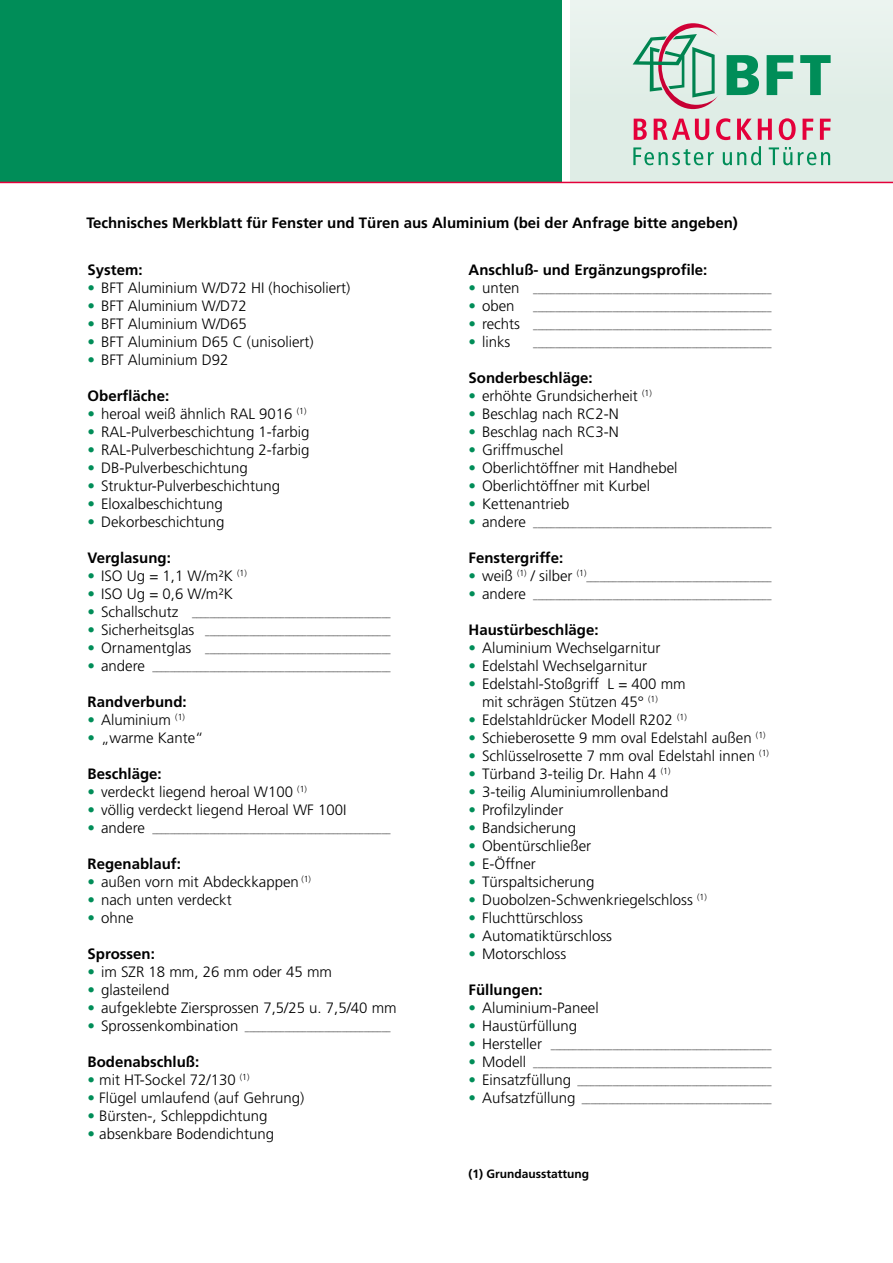
<style>
.page{position:relative;width:893px;height:1263px;background:#fff}
.page>*{position:absolute;margin:0;border:0;box-sizing:border-box;transform-origin:0 0}
.t1{font:300 15px/18px "Frutiger";color:#000}
.t2{font:700 15px "Frutiger";color:#000}
.t3{font:700 12px "Frutiger";color:#000}
.t4{font:300 9px "Frutiger";color:#000}
.s1{color:#008d58}
.s2{font-size:15px;color:#008d58}
.s3{font-size:15px}
</style>
<div class="page">
<div style="left:0;top:0;width:561px;height:182px;background:#008d58"></div>
<div style="left:570px;top:0;width:323px;height:182px;background:#dfede6"></div>
<div style="left:570px;top:0;width:323px;height:129px;background:#e6f1eb"></div>
<hr style="left:0;top:182px;width:893px;height:1px;background:#e4003a">
<svg style="left:658px;top:23px;width:70px;height:86px"></svg>
<div style="left:662px;top:28px;width:69px;height:77px;background:#e4efe9;border-radius:50%"></div>
<svg style="left:633px;top:34px;width:82px;height:64px"></svg>
<svg style="left:633px;top:146px;width:197px;height:19px"></svg>
<svg style="left:634px;top:118px;width:197px;height:22px"></svg>
<svg style="left:727px;top:55px;width:104px;height:40px"></svg>
<p class="t2" style="left:86px;top:214px;width:653px">Technisches Merkblatt für Fenster und Türen aus Aluminium (bei der Anfrage bitte angeben)</p>
<p class="t2" style="left:88px;top:261px;width:57px">System:</p>
<p class="t1" style="left:88px;top:279px;width:264px"><span class="s1">•</span> BFT Aluminium W/D72 HI (hochisoliert)</p>
<p class="t1" style="left:88px;top:297px;width:161px"><span class="s1">•</span> BFT Aluminium W/D72</p>
<p class="t1" style="left:88px;top:315px;width:161px"><span class="s1">•</span> BFT Aluminium W/D65</p>
<p class="t1" style="left:88px;top:333px;width:228px"><span class="s1">•</span> BFT Aluminium D65 C (unisoliert)</p>
<p class="t1" style="left:88px;top:351px;width:143px"><span class="s1">•</span> BFT Aluminium D92</p>
<p class="t2" style="left:88px;top:387px;width:83px">Oberfläche:</p>
<p class="t1" style="left:88px;top:405px;width:220px"><span class="s1">•</span> heroal weiß ähnlich RAL 9016 <sup>(1)</sup></p>
<p class="t1" style="left:88px;top:423px;width:223px"><span class="s1">•</span> RAL-Pulverbeschichtung 1-farbig</p>
<p class="t1" style="left:88px;top:441px;width:223px"><span class="s1">•</span> RAL-Pulverbeschichtung 2-farbig</p>
<p class="t1" style="left:88px;top:459px;width:162px"><span class="s1">•</span> DB-Pulverbeschichtung</p>
<p class="t1" style="left:88px;top:477px;width:194px"><span class="s1">•</span> Struktur-Pulverbeschichtung</p>
<p class="t1" style="left:88px;top:495px;width:137px"><span class="s1">•</span> Eloxalbeschichtung</p>
<p class="t1" style="left:88px;top:513px;width:138px"><span class="s1">•</span> Dekorbeschichtung</p>
<p class="t2" style="left:88px;top:549px;width:85px">Verglasung:</p>
<p class="t1" style="left:88px;top:567px;width:161px"><span class="s1">•</span> ISO Ug = 1,1 W/m²K <sup>(1)</sup></p>
<p class="t1" style="left:88px;top:585px;width:147px"><span class="s1">•</span> ISO Ug = 0,6 W/m²K</p>
<p class="t4" style="left:88px;top:609px;width:304px"><span class="s2">•</span> <span class="s3">Schallschutz</span> _____________________________________________</p>
<p class="t4" style="left:88px;top:627px;width:304px"><span class="s2">•</span> <span class="s3">Sicherheitsglas</span> __________________________________________</p>
<p class="t4" style="left:88px;top:645px;width:304px"><span class="s2">•</span> <span class="s3">Ornamentglas</span> __________________________________________</p>
<p class="t4" style="left:88px;top:663px;width:304px"><span class="s2">•</span> <span class="s3">andere</span> ______________________________________________________</p>
<p class="t2" style="left:88px;top:693px;width:101px">Randverbund:</p>
<p class="t1" style="left:88px;top:711px;width:99px"><span class="s1">•</span> Aluminium <sup>(1)</sup></p>
<p class="t1" style="left:88px;top:729px;width:118px"><span class="s1">•</span> „warme Kante“</p>
<p class="t2" style="left:88px;top:765px;width:76px">Beschläge:</p>
<p class="t1" style="left:88px;top:783px;width:221px"><span class="s1">•</span> verdeckt liegend heroal W100 <sup>(1)</sup></p>
<p class="t1" style="left:88px;top:801px;width:260px"><span class="s1">•</span> völlig verdeckt liegend Heroal WF 100I</p>
<p class="t4" style="left:88px;top:825px;width:304px"><span class="s2">•</span> <span class="s3">andere</span> ______________________________________________________</p>
<p class="t2" style="left:88px;top:855px;width:95px">Regenablauf:</p>
<p class="t1" style="left:88px;top:873px;width:225px"><span class="s1">•</span> außen vorn mit Abdeckkappen <sup>(1)</sup></p>
<p class="t1" style="left:88px;top:891px;width:146px"><span class="s1">•</span> nach unten verdeckt</p>
<p class="t1" style="left:88px;top:909px;width:48px"><span class="s1">•</span> ohne</p>
<p class="t2" style="left:88px;top:945px;width:69px">Sprossen:</p>
<p class="t1" style="left:88px;top:963px;width:246px"><span class="s1">•</span> im SZR 18 mm, 26 mm oder 45 mm</p>
<p class="t1" style="left:88px;top:981px;width:83px"><span class="s1">•</span> glasteilend</p>
<p class="t1" style="left:88px;top:999px;width:311px"><span class="s1">•</span> aufgeklebte Ziersprossen 7,5/25 u. 7,5/40 mm</p>
<p class="t4" style="left:88px;top:1023px;width:304px"><span class="s2">•</span> <span class="s3">Sprossenkombination</span> _________________________________</p>
<p class="t2" style="left:88px;top:1053px;width:113px">Bodenabschluß:</p>
<p class="t1" style="left:88px;top:1071px;width:163px"><span class="s1">•</span> mit HT-Sockel 72/130 <sup>(1)</sup></p>
<p class="t1" style="left:88px;top:1089px;width:218px"><span class="s1">•</span> Flügel umlaufend (auf Gehrung)</p>
<p class="t1" style="left:88px;top:1107px;width:182px"><span class="s1">•</span> Bürsten-, Schleppdichtung</p>
<p class="t1" style="left:88px;top:1125px;width:188px"><span class="s1">•</span> absenkbare Bodendichtung</p>
<p class="t2" style="left:468px;top:261px;width:240px">Anschluß- und Ergänzungsprofile:</p>
<p class="t4" style="left:468px;top:285px;width:305px"><span class="s2">•</span> <span class="s3">unten</span> ______________________________________________________</p>
<p class="t1" style="left:468px;top:297px;width:48px"><span class="s1">•</span> oben</p>
<p class="t4" style="left:533px;top:303px;width:240px">______________________________________________________</p>
<p class="t4" style="left:468px;top:321px;width:304px"><span class="s2">•</span> <span class="s3">rechts</span> ______________________________________________________</p>
<p class="t1" style="left:468px;top:333px;width:43px"><span class="s1">•</span> links</p>
<p class="t4" style="left:533px;top:339px;width:240px">______________________________________________________</p>
<p class="t2" style="left:468px;top:369px;width:126px">Sonderbeschläge:</p>
<p class="t1" style="left:468px;top:387px;width:185px"><span class="s1">•</span> erhöhte Grundsicherheit <sup>(1)</sup></p>
<p class="t1" style="left:468px;top:405px;width:152px"><span class="s1">•</span> Beschlag nach RC2-N</p>
<p class="t1" style="left:468px;top:423px;width:152px"><span class="s1">•</span> Beschlag nach RC3-N</p>
<p class="t1" style="left:468px;top:441px;width:96px"><span class="s1">•</span> Griffmuschel</p>
<p class="t1" style="left:468px;top:459px;width:211px"><span class="s1">•</span> Oberlichtöffner mit Handhebel</p>
<p class="t1" style="left:468px;top:477px;width:183px"><span class="s1">•</span> Oberlichtöffner mit Kurbel</p>
<p class="t1" style="left:468px;top:495px;width:102px"><span class="s1">•</span> Kettenantrieb</p>
<p class="t4" style="left:468px;top:519px;width:304px"><span class="s2">•</span> <span class="s3">andere</span> ______________________________________________________</p>
<p class="t2" style="left:468px;top:549px;width:96px">Fenstergriffe:</p>
<p class="t1" style="left:468px;top:567px;width:119px"><span class="s1">•</span> weiß <sup>(1)</sup> / silber <sup>(1)</sup></p>
<p class="t4" style="left:586px;top:573px;width:187px">__________________________________________</p>
<p class="t4" style="left:468px;top:591px;width:304px"><span class="s2">•</span> <span class="s3">andere</span> ______________________________________________________</p>
<p class="t2" style="left:468px;top:621px;width:132px">Haustürbeschläge:</p>
<p class="t1" style="left:468px;top:639px;width:193px"><span class="s1">•</span> Aluminium Wechselgarnitur</p>
<p class="t1" style="left:468px;top:657px;width:180px"><span class="s1">•</span> Edelstahl Wechselgarnitur</p>
<p class="t1" style="left:482px;top:675px;width:205px;text-indent:-14px"><span class="s1">•</span> Edelstahl-Stoßgriff L = 400 mm mit schrägen Stützen 45° <sup>(1)</sup></p>
<p class="t1" style="left:468px;top:711px;width:220px"><span class="s1">•</span> Edelstahldrücker Modell R202 <sup>(1)</sup></p>
<p class="t1" style="left:468px;top:729px;width:299px"><span class="s1">•</span> Schieberosette 9 mm oval Edelstahl außen <sup>(1)</sup></p>
<p class="t1" style="left:468px;top:747px;width:302px"><span class="s1">•</span> Schlüsselrosette 7 mm oval Edelstahl innen <sup>(1)</sup></p>
<p class="t1" style="left:468px;top:765px;width:203px"><span class="s1">•</span> Türband 3-teilig Dr. Hahn 4 <sup>(1)</sup></p>
<p class="t1" style="left:468px;top:783px;width:201px"><span class="s1">•</span> 3-teilig Aluminiumrollenband</p>
<p class="t1" style="left:468px;top:801px;width:96px"><span class="s1">•</span> Profilzylinder</p>
<p class="t1" style="left:468px;top:819px;width:109px"><span class="s1">•</span> Bandsicherung</p>
<p class="t1" style="left:468px;top:837px;width:124px"><span class="s1">•</span> Obentürschließer</p>
<p class="t1" style="left:468px;top:855px;width:69px"><span class="s1">•</span> E-Öffner</p>
<p class="t1" style="left:468px;top:873px;width:128px"><span class="s1">•</span> Türspaltsicherung</p>
<p class="t1" style="left:468px;top:891px;width:240px"><span class="s1">•</span> Duobolzen-Schwenkriegelschloss <sup>(1)</sup></p>
<p class="t1" style="left:468px;top:909px;width:116px"><span class="s1">•</span> Fluchttürschloss</p>
<p class="t1" style="left:468px;top:927px;width:145px"><span class="s1">•</span> Automatiktürschloss</p>
<p class="t1" style="left:468px;top:945px;width:99px"><span class="s1">•</span> Motorschloss</p>
<p class="t2" style="left:468px;top:981px;width:76px">Füllungen:</p>
<p class="t1" style="left:468px;top:999px;width:132px"><span class="s1">•</span> Aluminium-Paneel</p>
<p class="t1" style="left:468px;top:1017px;width:110px"><span class="s1">•</span> Haustürfüllung</p>
<p class="t4" style="left:468px;top:1041px;width:304px"><span class="s2">•</span> <span class="s3">Hersteller</span> __________________________________________________</p>
<p class="t4" style="left:468px;top:1059px;width:304px"><span class="s2">•</span> <span class="s3">Modell</span> ______________________________________________________</p>
<p class="t4" style="left:468px;top:1077px;width:304px"><span class="s2">•</span> <span class="s3">Einsatzfüllung</span> ____________________________________________</p>
<p class="t4" style="left:468px;top:1095px;width:305px"><span class="s2">•</span> <span class="s3">Aufsatzfüllung</span> ___________________________________________</p>
<p class="t3" style="left:468px;top:1167px;width:122px">(1) Grundausstattung</p>
</div>
